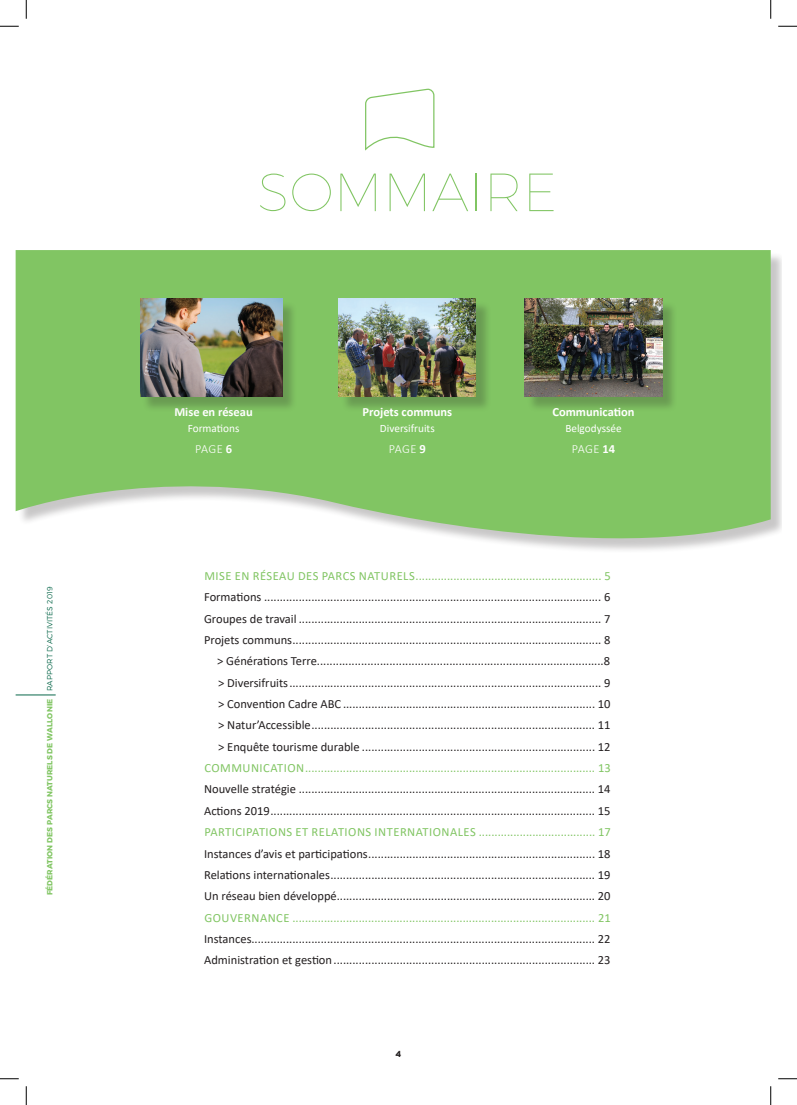
<style>
.page{position:relative;width:797px;height:1105px;background:#fff}
.page>*{position:absolute;margin:0;border:0;box-sizing:border-box;transform-origin:0 0}
.t1{font:100 53.75px "Montserrat";color:#81c563}
.t2{font:12.5px/21.4px "Calibri";color:#231f20}
.t3{font:12.5px "Calibri";letter-spacing:.04em;color:#81c563}
.t4{font:700 12.5px "Calibri";color:#fff}
.t5{font:300 12.5px "Calibri";letter-spacing:.035em;color:#fff}
.t6{font:11.25px "Calibri";color:#fff}
.t7{font:700 8.75px "Novecentowide";color:#231f20}
.t8{font:700 7.5px "Montserrat";letter-spacing:.01em;color:#81c563}
.s1{font-weight:300;color:#0a684b}
.s2{font-weight:700}
</style>
<div class="page">
<hr style="left:16px;top:695px;width:40px;height:1px;background:#0a684b">
<svg style="left:16px;top:250px;width:754px;height:300px;background:#92cb79"></svg>
<svg style="left:365px;top:88px;width:70px;height:63px"></svg>
<div style="left:340px;top:300px;width:151px;height:112px;background:#231f20;opacity:.25"></div>
<img style="left:339px;top:299px;width:137px;height:98px">
<div style="left:527px;top:300px;width:150px;height:112px;background:#231f20;opacity:.25"></div>
<img style="left:525px;top:299px;width:137px;height:98px">
<div style="left:142px;top:300px;width:156px;height:112px;background:#231f20;opacity:.25"></div>
<img style="left:140px;top:298px;width:142px;height:99px">
<svg style="left:0;top:25px;width:19px;height:2px"></svg>
<svg style="left:778px;top:25px;width:19px;height:2px"></svg>
<svg style="left:0;top:1078px;width:19px;height:1px"></svg>
<svg style="left:778px;top:1078px;width:19px;height:1px"></svg>
<svg style="left:25px;top:0;width:2px;height:19px"></svg>
<svg style="left:25px;top:1086px;width:2px;height:19px"></svg>
<svg style="left:770px;top:0;width:1px;height:19px"></svg>
<svg style="left:770px;top:1086px;width:1px;height:19px"></svg>
<p class="t8" style="left:45px;top:895px;width:310px;rotate:-90deg">FÉDÉRATION DES PARCS NATURELS DE WALLONIE <span class="s1">RAPPORT D’ACTIVITÉS 2019</span></p>
<h1 class="t1" style="left:258px;top:159px;width:301px">SOMMAIRE</h1>
<p class="t4" style="left:174px;top:403px;width:80px">Mise en réseau</p>
<p class="t4" style="left:362px;top:403px;width:91px">Projets communs</p>
<p class="t4" style="left:552px;top:403px;width:84px">Communication</p>
<p class="t6" style="left:188px;top:420px;width:53px">Formations</p>
<p class="t6" style="left:380px;top:420px;width:56px">Diversifruits</p>
<p class="t6" style="left:565px;top:420px;width:58px">Belgodyssée</p>
<p class="t5" style="left:195px;top:441px;width:39px">PAGE <span class="s2">6</span></p>
<p class="t5" style="left:389px;top:441px;width:39px">PAGE <span class="s2">9</span></p>
<p class="t5" style="left:572px;top:441px;width:45px">PAGE <span class="s2">14</span></p>
<p class="t3" style="left:204px;top:567px;width:408px">MISE EN RÉSEAU DES PARCS NATURELS........................................................... 5</p>
<p class="t2" style="left:204px;top:586px;width:408px;text-align:right">Formations ........................................................................................................... 6<br>Groupes de travail ................................................................................................ 7<br>Projets communs.................................................................................................. 8 &gt; Générations Terre...........................................................................................8<br>&gt; Diversifruits................................................................................................... 9<br>&gt; Convention Cadre ABC ................................................................................ 10<br>&gt; Natur’Accessible.......................................................................................... 11<br>&gt; Enquête tourisme durable .......................................................................... 12</p>
<p class="t3" style="left:204px;top:759px;width:408px">COMMUNICATION............................................................................................ 13</p>
<p class="t2" style="left:204px;top:778px;width:408px">Nouvelle stratégie .............................................................................................. 14<br>Actions 2019....................................................................................................... 15</p>
<p class="t3" style="left:204px;top:823px;width:408px">PARTICIPATIONS ET RELATIONS INTERNATIONALES ..................................... 17</p>
<p class="t2" style="left:204px;top:842px;width:408px;text-align:justify">Instances d’avis et participations........................................................................ 18<br>Relations internationales.................................................................................... 19<br>Un réseau bien développé.................................................................................. 20</p>
<p class="t3" style="left:204px;top:909px;width:408px">GOUVERNANCE ................................................................................................ 21</p>
<p class="t2" style="left:204px;top:928px;width:408px">Instances............................................................................................................. 22<br>Administration et gestion................................................................................... 23</p>
<p class="t7" style="left:395px;top:1048px;width:7px">4</p>
</div>
